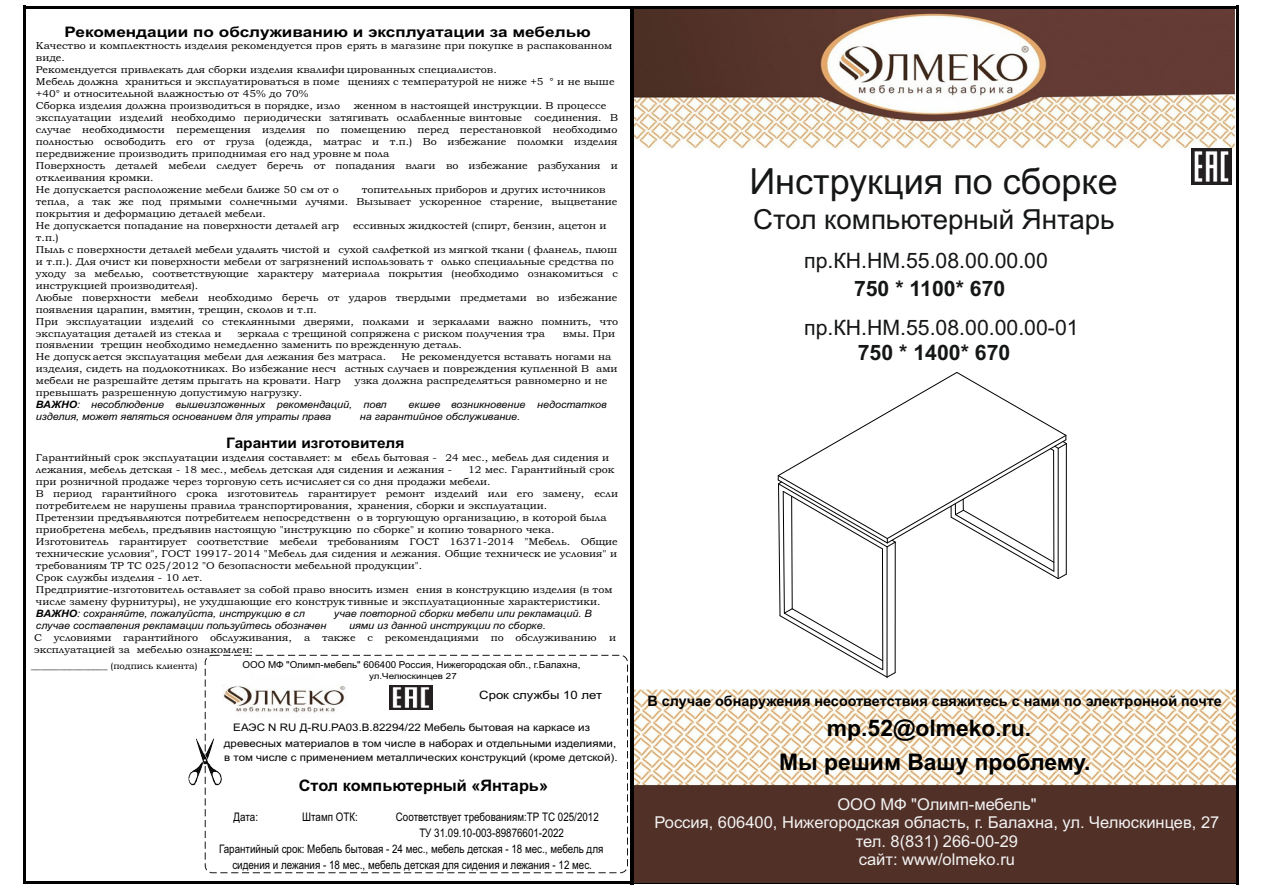
<style>
.page{position:relative;width:1262px;height:893px;background:#fff}
.page>*{position:absolute;margin:0;border:0;box-sizing:border-box;transform-origin:0 0}
.t1{font:36px "Arial";color:#151616}
.t2{font:27.6px "Arial";color:#151616}
.t3{font:700 22.95px/34.2px "Arial";color:#000;text-align:center}
.t4{font:21.3px "Arial";color:#151616}
.t5{font:700 21.3px "Arial";color:#151616}
.t6{font:16.35px/18.3px "Arial";color:#f2f2f2;text-align:center}
.t7{font:700 15.9px "Arial";color:#000}
.t8{font:700 14.55px "Arial";color:#000;scale:1.18 1}
.t9{font:700 14.55px "Arial";color:#000;scale:1.06 1}
.t10{font:700 14.4px "Arial";color:#000}
.t11{font:11.85px/16.2px "Arial";color:#000;scale:.83 1}
.t12{font:11.7px/15.8px "Arial";color:#000;text-align:center;scale:.84 1}
.t13{font:11.55px "Arial";color:#000;scale:1.14 1}
.t14{font:10.35px/16px "Arial";color:#000;scale:1.11 1}
.t15{font:10.2px/12px "Bookman Old Style";color:#000;scale:1.06 1}
.t16{font:italic 10.2px "Arial";color:#000;scale:1.06 1}
.t17{font:9.6px "Arial";color:#000}
.t18{font:9.15px "Bookman Old Style";color:#000}
.t19{font:8.4px "Arial";color:#000;scale:1.16 1}
.s1{font-weight:700}
.s2{font-size:9.3px}
</style>
<div class="page">
<hr style="left:23px;top:5px;width:3px;height:878px;background:#000">
<hr style="left:630px;top:7px;width:1px;height:877px;background:#000">
<hr style="left:632px;top:7px;width:2px;height:877px;background:#000">
<hr style="left:1235px;top:6px;width:3px;height:879px;background:#000">
<hr style="left:26px;top:6px;width:1212px;height:3px;background:#000">
<hr style="left:25px;top:881px;width:1212px;height:3px;background:#000">
<img style="left:635px;top:9px;width:599px;height:140px">
<img style="left:1191px;top:148px;width:40px;height:37px">
<img style="left:635px;top:689px;width:600px;height:193px">
<img style="left:223px;top:686px;width:123px;height:27px">
<img style="left:390px;top:685px;width:43px;height:24px">
<div style="left:205px;top:655px;width:423px;height:218px;border:1px dashed #151616;border-radius:7px"></div>
<img style="left:188px;top:738px;width:34px;height:47px">
<hr style="left:1066px;top:443px;width:1px;height:131px;background:#000">
<svg style="left:778px;top:372px;width:288px;height:305px"></svg>
<h3 class="t8" style="left:64px;top:26px;width:448px">Рекомендации по обслуживанию и эксплуатации за мебелью</h3>
<p class="t15" style="left:36px;top:41px;width:547px">Качество и комплектность изделия рекомендуется пров ерять в магазине при покупке в распакованном виде.<br>Рекомендуется привлекать для сборки изделия квалифи цированных специалистов.<br>Мебель должна храниться и эксплуатироваться в поме щениях с температурой не ниже +5 ° и не выше +40° и относительной влажностью от 45% до 70%<br>Сборка изделия должна производиться в порядке, изло</p>
<p class="t15" style="left:36px;top:100px;width:550px;text-indent:318px">женном в настоящей инструкции. В процессе эксплуатации изделий необходимо периодически затягивать ослабленные винтовые соединения. В случае необходимости перемещения изделия по помещению перед перестановкой необходимо полностью освободить его от груза (одежда, матрас и т.п.) Во избежание поломки изделия передвижение производить приподнимая его над уровне м пола<br>Поверхность деталей мебели следует беречь от попадания влаги во избежание разбухания и отклеивания кромки.<br>Не допускается расположение мебели ближе 50 см от о</p>
<p class="t15" style="left:36px;top:184px;width:550px;text-indent:326px">топительных приборов и других источников тепла, а так же под прямыми солнечными лучями. Вызывает ускоренное старение, выцветание покрытия и деформацию деталей мебели.<br>Не допускается попадание на поверхности деталей агр</p>
<p class="t15" style="left:353px;top:220px;width:241px">ессивных жидкостей (спирт, бензин, ацетон и</p>
<p class="t15" style="left:36px;top:232px;width:551px">т.п.)<br>Пыль с поверхности деталей мебели удалять чистой и сухой салфеткой из мягкой ткани ( фланель, плюш и т.п.). Для очист ки поверхности мебели от загрязнений использовать т олько специальные средства по уходу за мебелью, соответствующие характеру материала покрытия (необходимо ознакомиться с инструкцией производителя).<br>Любые поверхности мебели необходимо беречь от ударов твердыми предметами во избежание появления царапин, вмятин, трещин, сколов и т.п.<br>При эксплуатации изделий со стеклянными дверями, полками и зеркалами важно помнить, что эксплуатация деталей из стекла и</p>
<p class="t15" style="left:237px;top:328px;width:292px">зеркала с трещиной сопряжена с риском получения тра</p>
<p class="t15" style="left:563px;top:328px;width:51px">вмы. При</p>
<p class="t15" style="left:36px;top:340px;width:403px">появлении трещин необходимо немедленно заменить по врежденную деталь.<br>Не допускается эксплуатация мебели для лежания без матраса.</p>
<p class="t15" style="left:36px;top:352px;width:550px;text-indent:365px">Не рекомендуется вставать ногами на изделия, сидеть на подлокотниках. Во избежание несч астных случаев и повреждения купленной В ами мебели не разрешайте детям прыгать на кровати. Нагр</p>
<p class="t15" style="left:355px;top:376px;width:240px">узка должна распределяться равномерно и не</p>
<p class="t15" style="left:36px;top:388px;width:253px">превышать разрешенную допустимую нагрузку.</p>
<p class="t16" style="left:36px;top:401px;width:332px"><span class="s1">ВАЖНО</span>: несоблюдение вышеизложенных рекомендаций, повл</p>
<p class="t16" style="left:408px;top:401px;width:188px">екшее возникновение недостатков</p>
<p class="t16" style="left:36px;top:413px;width:280px">изделия, может являться основанием для утраты права</p>
<p class="t16" style="left:360px;top:413px;width:153px">на гарантийное обслуживание.</p>
<h3 class="t9" style="left:226px;top:437px;width:170px">Гарантии изготовителя</h3>
<p class="t15" style="left:36px;top:453px;width:542px">Гарантийный срок эксплуатации изделия составляет: м ебель бытовая - 24 мес., мебель для сидения и лежания, мебель детская - 18 мес., мебель детская лдя сидения и лежания -</p>
<p class="t15" style="left:36px;top:465px;width:550px;text-indent:432px">12 мес. Гарантийный срок при розничной продаже через торговую сеть исчисляет ся со дня продажи мебели.<br>В период гарантийного срока изготовитель гарантирует ремонт изделий или его замену, если потребителем не нарушены правила транспортирования, хранения, сборки и эксплуатации.<br>Претензии предъявляются потребителем непосредственн о в торгующую организацию, в которой была приобретена мебель, предъявив настоящую "инструкцию по сборке" и копию товарного чека.<br>Изготовитель гарантирует соответствие мебели требованиям ГОСТ 16371-2014 "Мебель. Общие технические условия", ГОСТ 19917- 2014 "Мебель для сидения и лежания. Общие техническ ие условия" и требованиям ТР ТС 025/2012 "О безопасности мебельной продукции".<br>Срок службы изделия - 10 лет.<br>Предприятие-изготовитель оставляет за собой право вносить измен ения в конструкцию изделия (в том числе замену фурнитуры), не ухудшающие его конструк тивные и эксплуатационные характеристики.</p>
<p class="t16" style="left:36px;top:609px;width:255px"><span class="s1">ВАЖНО</span>: сохраняйте, пожалуйста, инструкцию в сл</p>
<p class="t16" style="left:334px;top:609px;width:244px">учае повторной сборки мебели или рекламаций. В</p>
<p class="t16" style="left:36px;top:621px;width:275px">случае составления рекламации пользуйтесь обозначен</p>
<p class="t16" style="left:349px;top:621px;width:187px">иями из данной инструкции по сборке.</p>
<p class="t15" style="left:34px;top:632px;width:550px">С условиями гарантийного обслуживания, а также с рекомендациями по обслуживанию и эксплуатацией за мебелью ознакомлен:</p>
<p class="t18" style="left:31px;top:662px;width:168px"><span class="s2">___________</span>_____ (подпись клиента)</p>
<p class="t17" style="left:242px;top:660px;width:339px">ООО МФ "Олимп-мебель" 606400 Россия, Нижегородская обл., г.Балахна,</p>
<p class="t19" style="left:369px;top:673px;width:77px">ул.Челюскинцев 27</p>
<p class="t13" style="left:479px;top:691px;width:109px">Срок службы 10 лет</p>
<p class="t14" style="left:224px;top:719px;width:355px;text-indent:9px">ЕАЭС N RU Д-RU.РА03.В.82294/22 Мебель бытовая на каркасе из древесных материалов в том числе в наборах и отдельными изделиями,</p>
<p class="t14" style="left:224px;top:750px;width:356px">в том числе с применением металлических конструкций (кроме детской).</p>
<h3 class="t7" style="left:299px;top:779px;width:251px">Стол компьютерный «Янтарь»</h3>
<p class="t11" style="left:234px;top:809px;width:31px">Дата:</p>
<p class="t11" style="left:302px;top:809px;width:69px">Штамп ОТК:</p>
<p class="t11" style="left:419px;top:809px;width:218px;text-indent:-23px">Соответствует требованиям:ТР ТС 025/2012<br>ТУ 31.09.10-003-89876601-2022</p>
<p class="t12" style="left:219px;top:842px;width:459px">Гарантийный срок: Мебель бытовая - 24 мес., мебель детская - 18 мес., мебель для сидения и лежания - 18 мес., мебель детская для сидения и лежания - 12 мес.</p>
<h1 class="t1" style="left:749px;top:168px;width:370px">Инструкция по сборке</h1>
<h2 class="t2" style="left:753px;top:209px;width:363px">Стол компьютерный Янтарь</h2>
<h3 class="t4" style="left:804px;top:253px;width:245px">пр.КН.НМ.55.08.00.00.00</h3>
<h3 class="t5" style="left:854px;top:281px;width:153px">750 * 1100* 670</h3>
<h3 class="t4" style="left:804px;top:319px;width:276px">пр.КН.НМ.55.08.00.00.00-01</h3>
<h3 class="t5" style="left:857px;top:344px;width:154px">750 * 1400* 670</h3>
<h3 class="t10" style="left:647px;top:696px;width:576px">В случае обнаружения несоответствия свяжитесь с нами по электронной почте</h3>
<h3 class="t3" style="left:779px;top:713px;width:313px">mp.52@olmeko.ru.<br>Мы решим Вашу проблему.</h3>
<h3 class="t6" style="left:654px;top:796px;width:566px">ООО МФ "Олимп-мебель"<br>Россия, 606400, Нижегородская область, г. Балахна, ул. Челюскинцев, 27 тел. 8(831) 266-00-29<br>сайт: www/olmeko.ru</h3>
</div>
